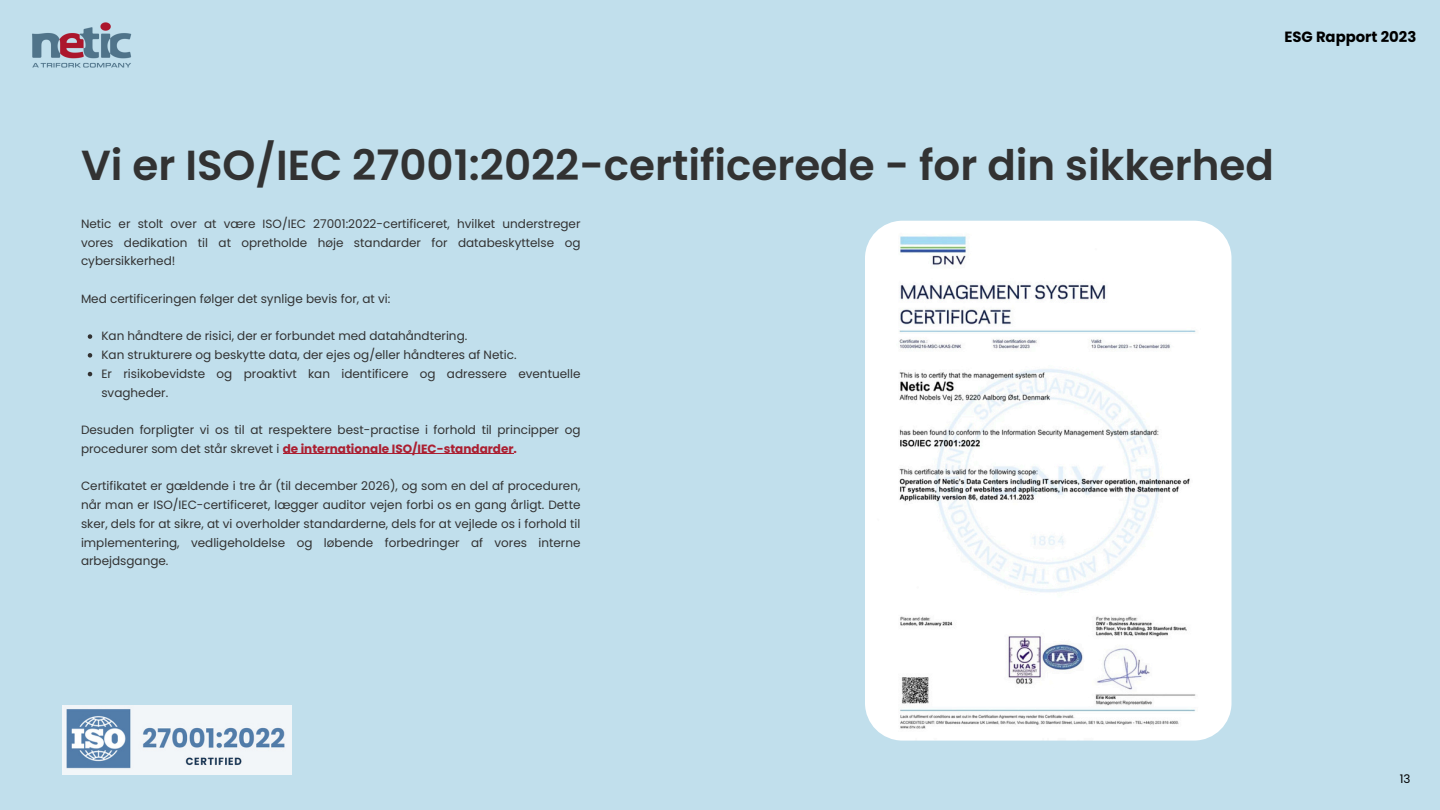
<style>
.page{position:relative;width:1440px;height:810px;background:#c1dfec}
.page>*{position:absolute;margin:0;border:0;box-sizing:border-box;transform-origin:0 0}
.t1{font:600 42px "Poppins";color:#323232}
.t2{font:700 14.8px "Poppins";color:#000}
.t3{font:12px/18.8px "Poppins";color:#323232;text-align:justify}
.t4{font:11.8px "Poppins";color:#000}
.s1{font-weight:700;color:#ab1f31}
</style>
<div class="page">
<img style="left:865px;top:221px;width:367px;height:519px;border-radius:38px">
<img style="left:62px;top:706px;width:229px;height:69px">
<img style="left:32px;top:22px;width:100px;height:46px">
<svg style="left:88px;top:334px;width:4px;height:5px"></svg>
<svg style="left:88px;top:353px;width:4px;height:5px"></svg>
<svg style="left:88px;top:372px;width:4px;height:4px"></svg>
<hr style="left:283px;top:454px;width:231px;height:1px;background:#ab1f31">
<h1 class="t2" style="left:1284px;top:26px;width:133px">ESG Rapport 2023</h1>
<p class="t1" style="left:81px;top:136px;width:1194px">Vi er ISO/IEC 27001:2022-certificerede - for din sikkerhed</p>
<p class="t3" style="left:81px;top:214px;width:501px">Netic er stolt over at være ISO/IEC 27001:2022-certificeret, hvilket understreger vores dedikation til at opretholde høje standarder for databeskyttelse og cybersikkerhed!</p>
<p class="t3" style="left:81px;top:289px;width:311px">Med certificeringen følger det synlige bevis for, at vi:</p>
<p class="t3" style="left:101px;top:327px;width:367px">Kan håndtere de risici, der er forbundet med datahåndtering.</p>
<p class="t3" style="left:101px;top:345px;width:417px">Kan strukturere og beskytte data, der ejes og/eller håndteres af Netic.</p>
<p class="t3" style="left:101px;top:364px;width:481px">Er risikobevidste og proaktivt kan identificere og adressere eventuelle svagheder.</p>
<p class="t3" style="left:81px;top:420px;width:501px">Desuden forpligter vi os til at respektere best-practise i forhold til principper og procedurer som det står skrevet i <span class="s1">de internationale ISO/IEC-standarder.</span></p>
<p class="t3" style="left:81px;top:477px;width:501px">Certifikatet er gældende i tre år (til december 2026), og som en del af proceduren, når man er ISO/IEC-certificeret, lægger auditor vejen forbi os en gang årligt. Dette sker, dels for at sikre, at vi overholder standarderne, dels for at vejlede os i forhold til implementering, vedligeholdelse og løbende forbedringer af vores interne arbejdsgange.</p>
<h2 class="t4" style="left:1400px;top:771px;width:12px">13</h2>
</div>
